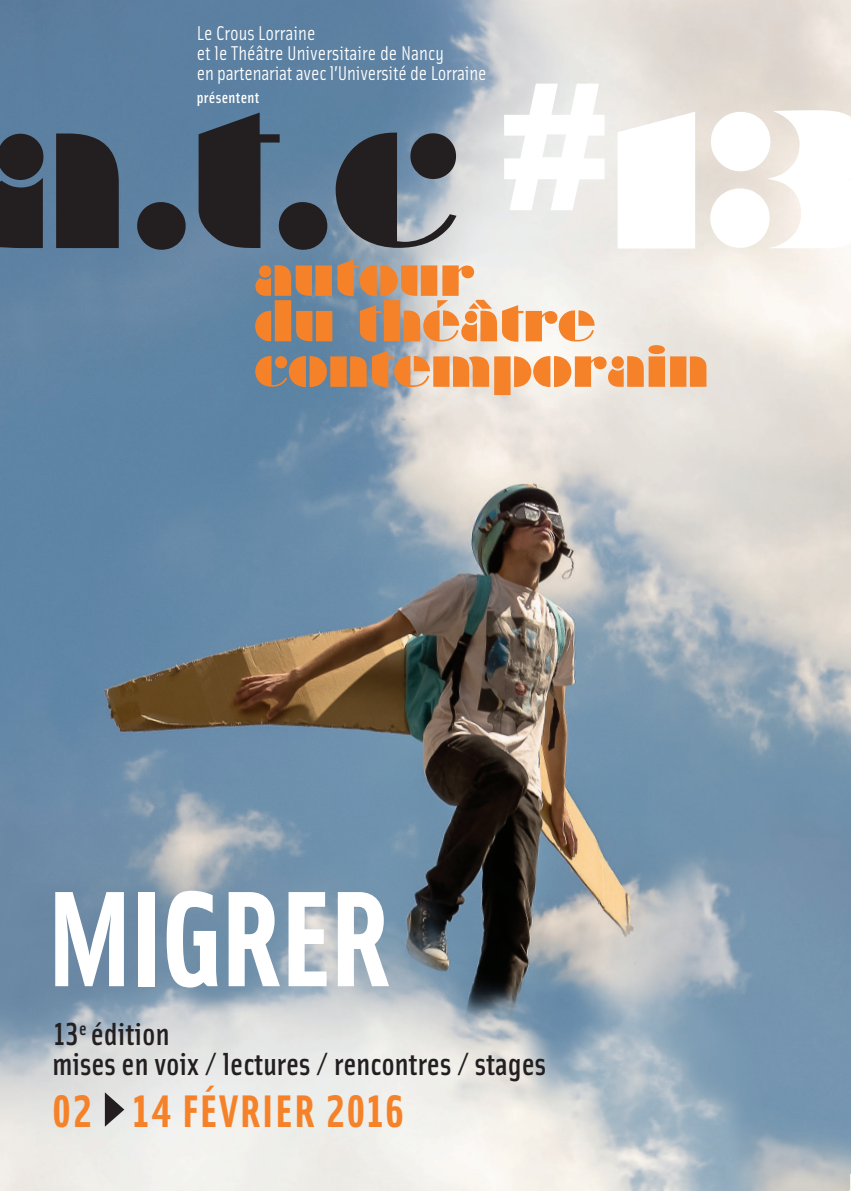
<style>
.page{position:relative;width:851px;height:1191px;background:#fff}
.page>*{position:absolute;margin:0;border:0;box-sizing:border-box;transform-origin:0 0}
.t1{font:136.4px "Solex Bold Lining";letter-spacing:-.035em;color:#fff}
.t2{font:45.8px "Solex Bold Lining";letter-spacing:.02em;color:#f58229}
.t3{font:32px/30px "Solex Medium Lining";color:#231f20}
.t4{font:20px/20px "Solex";color:#fff}
.t5{font:500 16px "Solex";letter-spacing:.02em;color:#fff}
</style>
<div class="page">
<img style="left:0;top:0;width:850px;height:1191px">
<svg style="left:255px;top:260px;width:451px;height:135px;background:#d8b497"></svg>
<svg style="left:137px;top:248px;width:190px;height:2px"></svg>
<svg style="left:0;top:113px;width:456px;height:135px;background:#475565"></svg>
<svg style="left:504px;top:84px;width:100px;height:126px"></svg>
<svg style="left:617px;top:112px;width:78px;height:136px"></svg>
<svg style="left:710px;top:110px;width:140px;height:138px"></svg>
<svg style="left:105px;top:1092px;width:19px;height:34px"></svg>
<p class="t4" style="left:197px;top:22px;width:291px">Le Crous Lorraine<br>et le Théâtre Universitaire de Nancy<br>en partenariat avec l’Université de Lorraine</p>
<p class="t5" style="left:197px;top:87px;width:64px">présentent</p>
<h1 class="t1" style="left:45px;top:849px;width:349px">MIGRER</h1>
<h3 class="t3" style="left:52px;top:1018px;width:495px">13<sup>e</sup> édition<br>mises en voix / lectures / rencontres / stages</h3>
<h2 class="t2" style="left:52px;top:1080px;width:354px">02 14 FÉVRIER 2016</h2>
</div>
